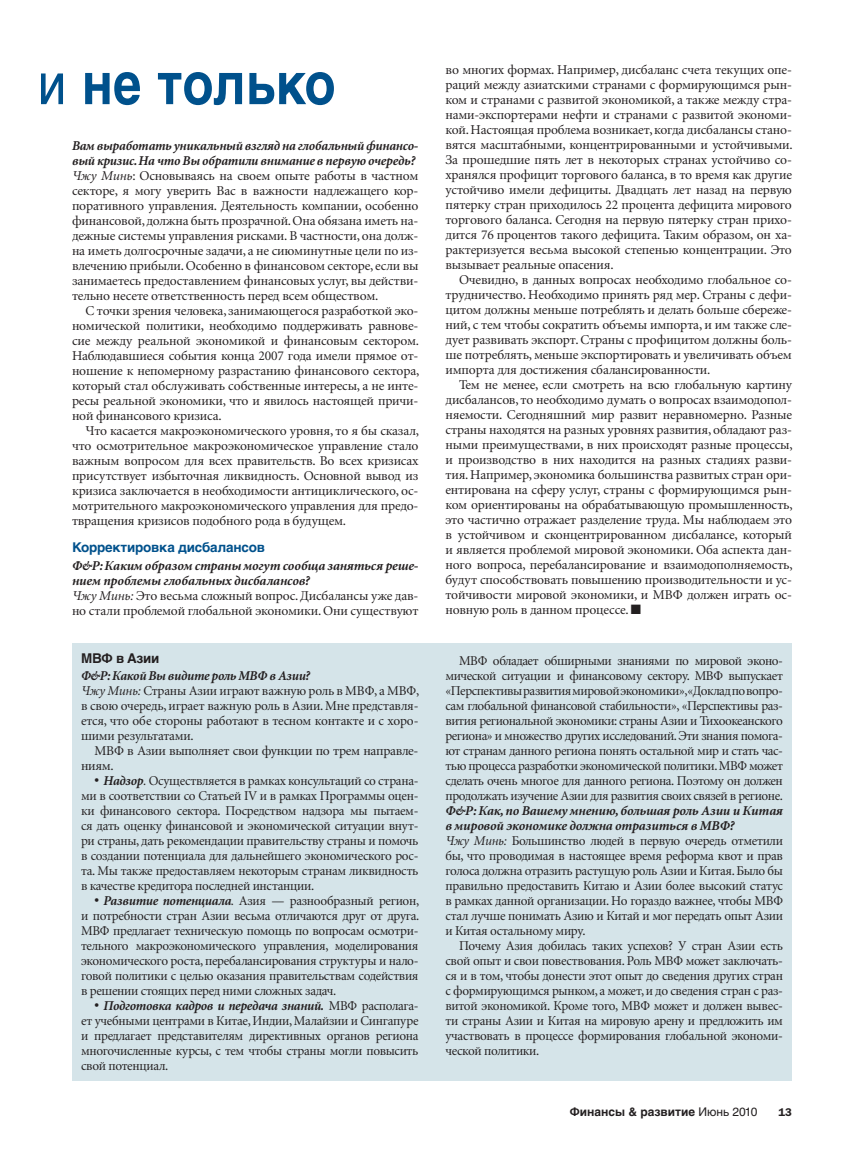
<style>
.page{position:relative;width:864px;height:1161px;background:#fff}
.page>*{position:absolute;margin:0;border:0;box-sizing:border-box;transform-origin:0 0}
.t1{font:700 58.65px "Helvetica Cyr";color:#00518c;scale:.87 1}
.t2{font:700 15px "Minion Cyr";color:#231f20}
.t3{font:13.5px/15px "Minion Cyr";letter-spacing:-.015em;color:#231f20;text-align:justify}
.t4{font:700 13.5px "Helvetica Cyr";letter-spacing:-.015em;color:#00518c}
.t5{font:700 13.5px "Helvetica Cyr";letter-spacing:-.015em;color:#231f20}
.t6{font:700 12px "Helvetica Cyr";color:#231f20}
.t7{font:600 11.25px "Franklin Gothic";color:#231f20}
.s1{font-family:"Helvetica Cyr Upright";font-weight:400}
.s2{font-weight:700;font-style:italic}
.s3{font-style:italic}
</style>
<div class="page">
<div style="left:72px;top:643px;width:720px;height:438px;background:#d5e4e9"></div>
<h1 class="t1" style="left:38px;top:50px;width:344px"><span class="s1">и</span> не только</h1>
<p class="t3" style="left:72px;top:138px;width:348px;text-align:left"><span class="s2">Вам выработать уникальный взгляд на глобальный финансо&shy;вый кризис. На что Вы обратили внимание в первую очередь?<br></span><span class="s3">Чжу Минь</span>: Основываясь на своем опыте работы в частном секторе, я могу уверить Вас в важности надлежащего кор&shy;поративного управления. Деятельность компании, особенно финансовой, должна быть прозрачной. Она обязана иметь на&shy;дежные системы управления рисками. В частности, она долж&shy;на иметь долгосрочные задачи, а не сиюминутные цели по из&shy;влечению прибыли. Особенно в финансовом секторе, если вы занимаетесь предоставлением финансовых услуг, вы действи&shy;тельно несете ответственность перед всем обществом.</p>
<p class="t3" style="left:72px;top:303px;width:349px;text-indent:14px">С точки зрения человека, занимающегося разработкой эко&shy;номической политики, необходимо поддерживать равнове&shy;сие между реальной экономикой и финансовым сектором.<br>Наблюдавшиеся события конца 2007 года имели прямое от&shy;ношение к непомерному разрастанию финансового сектора, который стал обслуживать собственные интересы, а не инте&shy;ресы реальной экономики, что и явилось настоящей причи&shy;ной финансового кризиса.</p>
<p class="t3" style="left:72px;top:423px;width:349px;text-indent:14px">Что касается макроэкономического уровня, то я бы сказал, что осмотрительное макроэкономическое управление стало важным вопросом для всех правительств. Во всех кризисах присутствует избыточная ликвидность. Основной вывод из кризиса заключается в необходимости антициклического, ос&shy;мотрительного макроэкономического управления для предо&shy;твращения кризисов подобного рода в будущем.</p>
<p class="t4" style="left:72px;top:540px;width:195px">Корректировка дисбалансов</p>
<p class="t3" style="left:72px;top:558px;width:348px;text-align:left"><span class="s2">Ф&amp;Р: Каким образом страны могут сообща заняться реше&shy;нием проблемы глобальных дисбалансов?<br></span><span class="s3">Чжу Минь:</span> Это весьма сложный вопрос. Дисбалансы уже дав&shy;но стали проблемой глобальной экономики. Они существуют</p>
<p class="t5" style="left:81px;top:650px;width:80px">МВФ в Азии</p>
<p class="t3" style="left:81px;top:668px;width:340px;text-align:left"><span class="s2">Ф&amp;Р: Какой Вы видите роль МВФ в Азии?<br></span><span class="s3">Чжу Минь:</span> Страны Азии играют важную роль в МВФ, а МВФ, в свою очередь, играет важную роль в Азии. Мне представля&shy;ется, что обе стороны работают в тесном контакте и с хоро&shy;шими результатами.</p>
<p class="t3" style="left:81px;top:743px;width:339px;text-indent:14px">МВФ в Азии выполняет свои функции по трем направле&shy;ниям.</p>
<p class="t3" style="left:81px;top:773px;width:339px;text-indent:22px"><span class="s2">Надзор</span><span class="s3">.</span> Осуществляется в рамках консультаций со страна&shy;ми в соответствии со Статьей IV и в рамках Программы оцен&shy;ки финансового сектора. Посредством надзора мы пытаем&shy;ся дать оценку финансовой и экономической ситуации внут&shy;ри страны, дать рекомендации правительству страны и помочь в создании потенциала для дальнейшего экономического рос&shy;та. Мы также предоставляем некоторым странам ликвидность в качестве кредитора последней инстанции.</p>
<p class="t3" style="left:81px;top:893px;width:340px;text-indent:22px"><span class="s2">Развитие потенциала</span><span class="s3">.</span> Азия — разнообразный регион, и потребности стран Азии весьма отличаются друг от друга.<br>МВФ предлагает техническую помощь по вопросам осмотри&shy;тельного макроэкономического управления, моделирования экономического роста, перебалансирования структуры и нало&shy;говой политики с целью оказания правительствам содействия в решении стоящих перед ними сложных задач.</p>
<p class="t3" style="left:81px;top:998px;width:339px;text-indent:22px"><span class="s2">Подготовка кадров и передача знаний.</span> МВФ располага&shy;ет учебными центрами в Китае, Индии, Малайзии и Сингапуре и предлагает представителям директивных органов региона многочисленные курсы, с тем чтобы страны могли повысить свой потенциал.</p>
<p class="t2" style="left:94px;top:771px;width:6px">•</p>
<p class="t2" style="left:94px;top:891px;width:6px">•</p>
<p class="t2" style="left:94px;top:996px;width:6px">•</p>
<p class="t3" style="left:445px;top:62px;width:349px">во многих формах. Например, дисбаланс счета текущих опе&shy;раций между азиатскими странами с формирующимся рын&shy;ком и странами с развитой экономикой, а также между стра&shy;нами-экспортерами нефти и странами с развитой экономи&shy;кой. Настоящая проблема возникает, когда дисбалансы стано&shy;вятся масштабными, концентрированными и устойчивыми.<br>За прошедшие пять лет в некоторых странах устойчиво со&shy;хранялся профицит торгового баланса, в то время как другие устойчиво имели дефициты. Двадцать лет назад на первую пятерку стран приходилось 22 процента дефицита мирового торгового баланса. Сегодня на первую пятерку стран прихо&shy;дится 76 процентов такого дефицита. Таким образом, он ха&shy;рактеризуется весьма высокой степенью концентрации. Это вызывает реальные опасения.</p>
<p class="t3" style="left:446px;top:272px;width:348px;text-indent:14px">Очевидно, в данных вопросах необходимо глобальное со&shy;трудничество. Необходимо принять ряд мер. Страны с дефи&shy;цитом должны меньше потреблять и делать больше сбереже&shy;ний, с тем чтобы сократить объемы импорта, и им также сле&shy;дует развивать экспорт. Страны с профицитом должны боль&shy;ше потреблять, меньше экспортировать и увеличивать объем импорта для достижения сбалансированности.</p>
<p class="t3" style="left:446px;top:377px;width:349px;text-indent:14px">Тем не менее, если смотреть на всю глобальную картину дисбалансов, то необходимо думать о вопросах взаимодопол&shy;няемости. Сегодняшний мир развит неравномерно. Разные страны находятся на разных уровнях развития, обладают раз&shy;ными преимуществами, в них происходят разные процессы, и производство в них находится на разных стадиях разви&shy;тия. Например, экономика большинства развитых стран ори&shy;ентирована на сферу услуг, страны с формирующимся рын&shy;ком ориентированы на обрабатывающую промышленность, это частично отражает разделение труда. Мы наблюдаем это в устойчивом и сконцентрированном дисбалансе, который и является проблемой мировой экономики. Оба аспекта дан&shy;ного вопроса, перебалансирование и взаимодополняемость, будут способствовать повышению производительности и ус&shy;тойчивости мировой экономики, и МВФ должен играть ос&shy;новную роль в данном процессе. ■</p>
<p class="t3" style="left:446px;top:653px;width:339px;text-indent:14px">МВФ обладает обширными знаниями по мировой эконо&shy;мической ситуации и финансовому сектору. МВФ выпускает «Перспективы развития мировой экономики»,«Доклад по вопро&shy;сам глобальной финансовой стабильности», «Перспективы раз&shy;вития региональной экономики: страны Азии и Тихоокеанского региона» и множество других исследований. Эти знания помога&shy;ют странам данного региона понять остальной мир и стать час&shy;тью процесса разработки экономической политики. МВФ может сделать очень многое для данного региона. Поэтому он должен продолжать изучение Азии для развития своих связей в регионе.</p>
<p class="t3" style="left:446px;top:803px;width:339px;text-align:left"><span class="s2">Ф&amp;Р: Как, по Вашему мнению, большая роль Азии и Китая в мировой экономике должна отразиться в МВФ?<br></span><span class="s3">Чжу Минь:</span> Большинство людей в первую очередь отметили бы, что проводимая в настоящее время реформа квот и прав голоса должна отразить растущую роль Азии и Китая. Было бы правильно предоставить Китаю и Азии более высокий статус в рамках данной организации. Но гораздо важнее, чтобы МВФ стал лучше понимать Азию и Китай и мог передать опыт Азии и Китая остальному миру.</p>
<p class="t3" style="left:446px;top:938px;width:339px;text-indent:14px">Почему Азия добилась таких успехов? У стран Азии есть свой опыт и свои повествования. Роль МВФ может заключать&shy;ся и в том, чтобы донести этот опыт до сведения других стран с формирующимся рынком, а может, и до сведения стран с раз&shy;витой экономикой. Кроме того, МВФ может и должен вывес&shy;ти страны Азии и Китая на мировую арену и предложить им участ-вовать в процессе формирования глобальной экономи&shy;ческой политики.</p>
<p class="t6" style="left:570px;top:1105px;width:189px">Финансы &amp; развитие <span class="s1">Июнь 2010</span></p>
<p class="t7" style="left:779px;top:1106px;width:15px">13</p>
</div>
